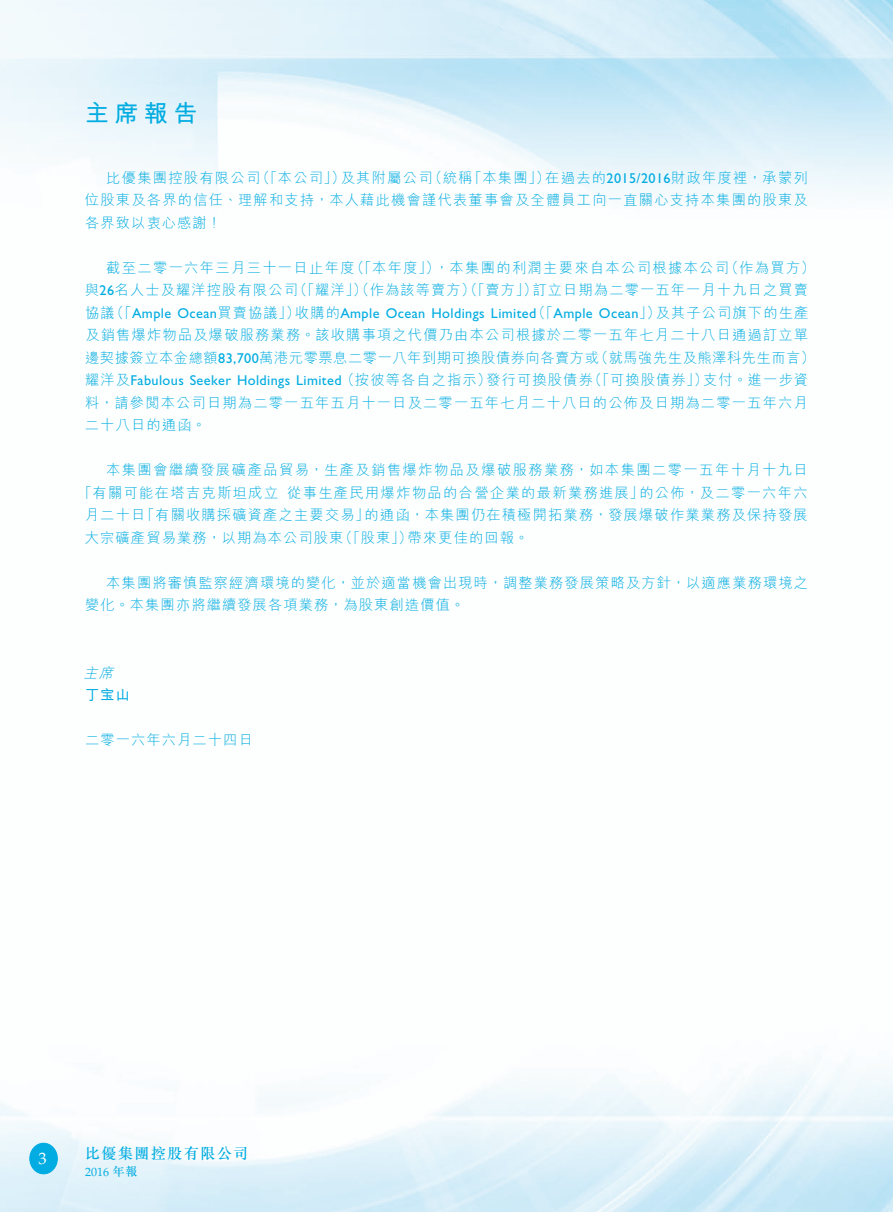
<style>
.page{position:relative;width:893px;height:1212px;background:#fff}
.page>*{position:absolute;margin:0;border:0;box-sizing:border-box;transform-origin:0 0}
.t1{font:700 24px "M Hei HK";color:#00ace1}
.t2{font:16.5px "Palatino LT Std";color:#fff}
.t3{font:500 15px "M Sung HK";letter-spacing:.1em;color:#00ace1}
.t4{font:300 14.25px/22.5px "M Hei HK";letter-spacing:.085em;color:#00ace1}
.t5{font:14.25px "Gill Sans Std";letter-spacing:.03em;color:#00ace1}
.t6{font:300 14.25px/22.5px "M Hei HK";letter-spacing:.105em;color:#00ace1;text-align:right}
.t7{font:300 14.25px "M Hei HK";letter-spacing:.04em;color:#00ace1}
.t8{font:700 14.25px "M Hei HK";color:#00ace1}
.t9{font:italic 300 14.25px "M Hei HK";color:#00ace1}
.t10{font:12px "Palatino LT Std";color:#00ace1}
.s1{font-family:"Gill Sans Std";font-weight:400}
.s2{font-family:"M Hei HK";font-weight:300}
.s3{font-family:"M Sung HK";font-weight:500}
</style>
<div class="page">
<img style="left:0;top:0;width:893px;height:1212px">
<div style="left:30px;top:1143px;width:27px;height:30px;background:#00ace1;border-radius:50%"></div>
<div style="left:30px;top:1143px;width:27px;height:31px;border:1px solid #00ace1;border-radius:50%"></div>
<div style="left:30px;top:1143px;width:27px;height:30px;border:1px solid #00ace1;border-radius:50%"></div>
<h1 class="t1" style="left:85px;top:95px;width:114px">主席報告</h1>
<p class="t4" style="left:256px;top:166px;width:91px">（「本公司」）</p>
<p class="t4" style="left:428px;top:166px;width:46px">（統稱</p>
<p class="t4" style="left:468px;top:166px;width:84px">「本集團」）</p>
<p class="t4" style="left:341px;top:166px;width:93px">及其附屬公司</p>
<p class="t4" style="left:545px;top:166px;width:264px">在過去的<span class="s1">2015/2016</span>財政年度裡，承蒙列</p>
<p class="t4" style="left:85px;top:166px;width:724px;text-indent:21px">比優集團控股有限公司<br>位股東及各界的信任、理解和支持，本人藉此機會謹代表董事會及全體員工向一直關心支持本集團的股東及各界致以衷心感謝!</p>
<p class="t4" style="left:725px;top:256px;width:92px">（作為買方(</p>
<p class="t4" style="left:350px;top:256px;width:91px">（「本年度」）</p>
<p class="t4" style="left:106px;top:256px;width:250px">截至二零一六年三月三十一日止年度</p>
<p class="t4" style="left:435px;top:256px;width:296px">，本集團的利潤主要來自本公司根據本公司</p>
<p class="t4" style="left:293px;top:278px;width:246px">（「耀洋」）（作為該等賣方）（「賣方」）</p>
<p class="t4" style="left:85px;top:278px;width:215px">與<span class="s1">26</span>名人士及耀洋控股有限公司</p>
<p class="t4" style="left:532px;top:278px;width:277px">訂立日期為二零一五年一月十九日之買賣</p>
<p class="t5" style="left:110px;top:305px;width:192px"><span class="s2">（「</span>Ample Ocean<span class="s2">買賣協議」）</span></p>
<p class="t5" style="left:531px;top:305px;width:131px"><span class="s2">（「</span>Ample Ocean<span class="s2">」）</span></p>
<p class="t5" style="left:295px;top:305px;width:243px"><span class="s2">收購的</span>Ample Ocean Holdings Limited</p>
<p class="t4" style="left:656px;top:301px;width:154px">及其子公司旗下的生產</p>
<p class="t4" style="left:85px;top:301px;width:31px">協議</p>
<p class="t4" style="left:85px;top:323px;width:724px">及銷售爆炸物品及爆破服務業務。該收購事項之代價乃由本公司根據於二零一五年七月二十八日通過訂立單</p>
<p class="t7" style="left:594px;top:348px;width:223px">（就馬強先生及熊澤科先生而言(</p>
<p class="t7" style="left:85px;top:348px;width:515px">邊契據簽立本金總額<span class="s1">83,700</span>萬港元零票息二零一八年到期可換股債券向各賣方或</p>
<p class="t5" style="left:85px;top:372px;width:408px"><span class="s2">耀洋及</span>Fabulous Seeker Holdings Limited<span class="s2">（按彼等各自之指示）</span></p>
<p class="t4" style="left:85px;top:391px;width:724px">料，請參閱本公司日期為二零一五年五月十一日及二零一五年七月二十八日的公佈及日期為二零一五年六月二十八日的通函。</p>
<p class="t6" style="left:106px;top:458px;width:703px">本集團會繼續發展礦產品貿易，生產及銷售爆炸物品及爆破服務業務，如本集團二零一五年十月十九日的公佈，及二零一六年六</p>
<p class="t4" style="left:588px;top:368px;width:122px">（「可換股債券」）</p>
<p class="t4" style="left:703px;top:368px;width:106px">支付。進一步資</p>
<p class="t4" style="left:486px;top:368px;width:108px">發行可換股債券</p>
<p class="t4" style="left:287px;top:481px;width:358px">從事生產民用爆炸物品的合營企業的最新業務進展」</p>
<p class="t4" style="left:78px;top:481px;width:202px">「有關可能在塔吉克斯坦成立</p>
<p class="t4" style="left:141px;top:503px;width:230px">「有關收購採礦資產之主要交易」</p>
<p class="t4" style="left:364px;top:503px;width:445px">的通函，本集團仍在積極開拓業務，發展爆破作業業務及保持發展</p>
<p class="t4" style="left:85px;top:503px;width:62px">月二十日</p>
<p class="t4" style="left:339px;top:526px;width:75px">（「股東」）</p>
<p class="t4" style="left:85px;top:526px;width:260px">大宗礦產貿易業務，以期為本公司股東</p>
<p class="t4" style="left:85px;top:571px;width:724px;text-indent:21px">本集團將審慎監察經濟環境的變化，並於適當機會出現時，調整業務發展策略及方針，以適應業務環境之變化。本集團亦將繼續發展各項業務，為股東創造價值。</p>
<p class="t4" style="left:408px;top:526px;width:123px">帶來更佳的回報。</p>
<p class="t9" style="left:84px;top:663px;width:36px">主席</p>
<p class="t8" style="left:85px;top:685px;width:46px">丁宝山</p>
<p class="t4" style="left:85px;top:728px;width:169px">二零一六年六月二十四日</p>
<p class="t2" style="left:38px;top:1148px;width:10px">3</p>
<p class="t3" style="left:85px;top:1143px;width:165px">比優集團控股有限公司</p>
<p class="t10" style="left:85px;top:1164px;width:54px">2016 <span class="s3">年報</span></p>
</div>
